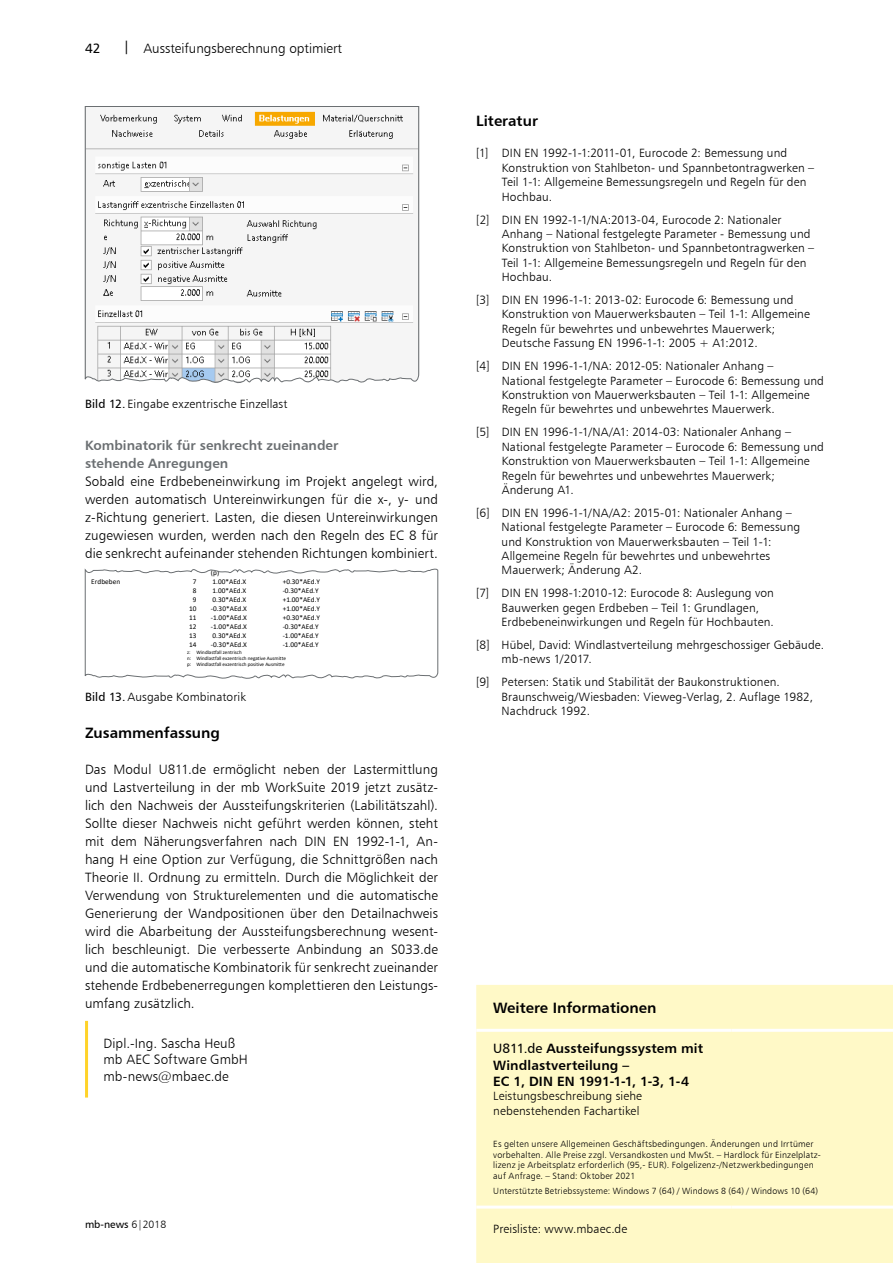
<style>
.page{position:relative;width:893px;height:1263px;background:#fff}
.page>*{position:absolute;margin:0;border:0;box-sizing:border-box;transform-origin:0 0}
.t1{font:15px "Humanist 777 BT Bold B";color:#000}
.t2{font:13.5px/18px "Humanist 777 BT Light B";letter-spacing:.005em;color:#000;text-align:justify}
.t3{font:13.5px/16.2px "Humanist 777 BT Bold B";letter-spacing:.01em;color:#000}
.t4{font:13.5px/18px "Humanist 777 BT Bold B";color:#6b6f72}
.t5{font:13.5px "Humanist 777 BT Roman B";color:#000}
.t6{font:12px/14.4px "Humanist 777 BT Light B";letter-spacing:.01em;color:#000}
.t7{font:10.5px "Humanist 777 BT Roman B";color:#000}
.t8{font:9px/10.8px "Humanist 777 BT Light B";letter-spacing:.025em;color:#000}
.t9{font:7.35px "Calibri";letter-spacing:.005em;color:#000}
.t10{font:700 7.35px "Calibri";color:#000}
.t11{font:6px "Calibri";letter-spacing:.01em;color:#000}
.t12{font:5.25px/6.3px "Calibri";letter-spacing:.005em;color:#000}
.s1{font-family:"Humanist 777 BT Roman B"}
.s2{font-family:"Humanist 777 BT Light B"}
</style>
<div class="page">
<svg style="left:85px;top:106px;width:334px;height:278px"></svg>
<svg style="left:85px;top:568px;width:353px;height:111px"></svg>
<hr style="left:85px;top:1021px;width:3px;height:76px;background:#ffd329">
<div style="left:476px;top:985px;width:417px;height:278px;background:#fff9c7"></div>
<hr style="left:476px;top:1029px;width:255px;height:3px;background:#fff">
<hr style="left:731px;top:1029px;width:162px;height:3px;background:#fff">
<hr style="left:476px;top:1205px;width:255px;height:3px;background:#fff">
<hr style="left:731px;top:1205px;width:162px;height:3px;background:#fff">
<p class="t5" style="left:85px;top:40px;width:17px">42</p>
<p class="t2" style="left:123px;top:39px;width:220px"><span class="s1">|</span> Aussteifungsberechnung optimiert</p>
<p class="t6" style="left:85px;top:396px;width:204px"><span class="s1">Bild 12.</span> Eingabe exzentrische Einzellast</p>
<p class="t4" style="left:85px;top:436px;width:255px">Kombinatorik für senkrecht zueinander stehende Anregungen</p>
<p class="t2" style="left:85px;top:472px;width:354px">Sobald eine Erdbebeneinwirkung im Projekt angelegt wird, werden automatisch Untereinwirkungen für die x-, y- und z-Richtung generiert. Lasten, die diesen Untereinwirkungen zugewiesen wurden, werden nach den Regeln des EC 8 für die senkrecht aufeinander stehenden Richtungen kombiniert.</p>
<p class="t9" style="left:91px;top:403px;width:64px">Anströmrichtung 90°</p>
<p class="t9" style="left:187px;top:401px;width:161px">Außendruckbeiwerte für vertikale Wände (Tab. NA.1)</p>
<p class="t10" style="left:91px;top:443px;width:49px">Kombinationen</p>
<p class="t9" style="left:187px;top:443px;width:120px">Kombinationsbildung nach DIN EN 1990</p>
<p class="t10" style="left:189px;top:459px;width:9px">Ek</p>
<p class="t10" style="left:212px;top:459px;width:38px">Σ (γ*ψ*EW)</p>
<p class="t10" style="left:193px;top:468px;width:5px">1</p>
<p class="t10" style="left:211px;top:477px;width:9px">(z)</p>
<p class="t9" style="left:211px;top:495px;width:10px">(n)</p>
<p class="t9" style="left:211px;top:513px;width:10px">(p)</p>
<p class="t10" style="left:211px;top:531px;width:9px">(z)</p>
<p class="t9" style="left:211px;top:549px;width:10px">(n)</p>
<p class="t9" style="left:211px;top:567px;width:10px">(p)</p>
<p class="t9" style="left:91px;top:576px;width:31px">Erdbeben</p>
<p class="t9" style="left:193px;top:576px;width:5px">7</p>
<p class="t9" style="left:212px;top:576px;width:35px">1.00*AEd.X</p>
<p class="t9" style="left:283px;top:576px;width:39px">+0.30*AEd.Y</p>
<p class="t9" style="left:193px;top:585px;width:5px">8</p>
<p class="t9" style="left:212px;top:585px;width:35px">1.00*AEd.X</p>
<p class="t9" style="left:283px;top:585px;width:37px">-0.30*AEd.Y</p>
<p class="t9" style="left:193px;top:594px;width:5px">9</p>
<p class="t9" style="left:212px;top:594px;width:35px">0.30*AEd.X</p>
<p class="t9" style="left:283px;top:594px;width:39px">+1.00*AEd.Y</p>
<p class="t9" style="left:189px;top:603px;width:9px">10</p>
<p class="t9" style="left:211px;top:603px;width:38px">-0.30*AEd.X</p>
<p class="t9" style="left:283px;top:603px;width:39px">+1.00*AEd.Y</p>
<p class="t9" style="left:189px;top:612px;width:9px">11</p>
<p class="t9" style="left:211px;top:612px;width:38px">-1.00*AEd.X</p>
<p class="t9" style="left:283px;top:612px;width:39px">+0.30*AEd.Y</p>
<p class="t9" style="left:189px;top:621px;width:9px">12</p>
<p class="t9" style="left:211px;top:621px;width:38px">-1.00*AEd.X</p>
<p class="t9" style="left:283px;top:621px;width:37px">-0.30*AEd.Y</p>
<p class="t9" style="left:189px;top:630px;width:9px">13</p>
<p class="t9" style="left:212px;top:630px;width:35px">0.30*AEd.X</p>
<p class="t9" style="left:283px;top:630px;width:37px">-1.00*AEd.Y</p>
<p class="t9" style="left:189px;top:639px;width:9px">14</p>
<p class="t9" style="left:211px;top:639px;width:38px">-0.30*AEd.X</p>
<p class="t9" style="left:283px;top:639px;width:37px">-1.00*AEd.Y</p>
<p class="t12" style="left:187px;top:649px;width:100px">z: Windlastfall zentrisch<br>n: Windlastfall exzentrisch negative Ausmitte p: Windlastfall exzentrisch positive Ausmitte</p>
<p class="t6" style="left:85px;top:690px;width:162px"><span class="s1">Bild 13.</span> Ausgabe Kombinatorik</p>
<p class="t1" style="left:85px;top:723px;width:136px">Zusammenfassung</p>
<p class="t2" style="left:85px;top:760px;width:354px">Das Modul U811.de ermöglicht neben der Lastermittlung und Lastverteilung in der mb WorkSuite 2019 jetzt zusätz&shy;lich den Nachweis der Aussteifungskriterien (Labilitätszahl).<br>Sollte dieser Nachweis nicht geführt werden können, steht mit dem Näherungsverfahren nach DIN EN 1992-1-1, An&shy;hang H eine Option zur Verfügung, die Schnittgrößen nach Theorie II. Ordnung zu ermitteln. Durch die Möglichkeit der Verwendung von Strukturelementen und die automatische Generierung der Wandpositionen über den Detailnachweis wird die Abarbeitung der Aussteifungsberechnung wesent&shy;lich beschleunigt. Die verbesserte Anbindung an S033.de und die automatische Kombinatorik für senkrecht zueinander stehende Erdbebenerregungen komplettieren den Leistungs&shy;umfang zusätzlich.</p>
<p class="t2" style="left:104px;top:1035px;width:146px;line-height:16.2px;text-align:left">Dipl.-Ing. Sascha Heuß mb AEC Software GmbH mb-news@mbaec.de</p>
<p class="t11" style="left:177px;top:782px;width:163px">mb AEC Software GmbH Europaallee 14 67657 Kaiserslautern</p>
<p class="t7" style="left:85px;top:1218px;width:83px">mb-news <span class="s2">6|2018</span></p>
<p class="t1" style="left:476px;top:111px;width:63px">Literatur</p>
<p class="t6" style="left:502px;top:146px;width:314px;text-indent:-26px">[1] DIN EN 1992-1-1:2011-01, Eurocode 2: Bemessung und Konstruktion von Stahlbeton- und Spannbetontragwerken – Teil 1-1: Allgemeine Bemessungsregeln und Regeln für den Hochbau.</p>
<p class="t6" style="left:502px;top:212px;width:314px;text-indent:-25px">[2] DIN EN 1992-1-1/NA:2013-04, Eurocode 2: Nationaler Anhang – National festgelegte Parameter - Bemessung und Konstruktion von Stahlbeton- und Spannbetontragwerken – Teil 1-1: Allgemeine Bemessungsregeln und Regeln für den Hochbau.</p>
<p class="t6" style="left:502px;top:292px;width:310px;text-indent:-25px">[3] DIN EN 1996-1-1: 2013-02: Eurocode 6: Bemessung und Konstruktion von Mauerwerksbauten – Teil 1-1: Allgemeine Regeln für bewehrtes und unbewehrtes Mauerwerk; Deutsche Fassung EN 1996-1-1: 2005 + A1:2012.</p>
<p class="t6" style="left:502px;top:359px;width:324px;text-indent:-25px">[4] DIN EN 1996-1-1/NA: 2012-05: Nationaler Anhang –<br>National festgelegte Parameter – Eurocode 6: Bemessung und Konstruktion von Mauerwerksbauten – Teil 1-1: Allgemeine Regeln für bewehrtes und unbewehrtes Mauerwerk.</p>
<p class="t6" style="left:502px;top:425px;width:324px;text-indent:-25px">[5] DIN EN 1996-1-1/NA/A1: 2014-03: Nationaler Anhang – National festgelegte Parameter – Eurocode 6: Bemessung und Konstruktion von Mauerwerksbauten – Teil 1-1: Allgemeine Regeln für bewehrtes und unbewehrtes Mauerwerk; Änderung A1.</p>
<p class="t6" style="left:502px;top:505px;width:300px;text-indent:-25px">[6] DIN EN 1996-1-1/NA/A2: 2015-01: Nationaler Anhang – National festgelegte Parameter – Eurocode 6: Bemessung und Konstruktion von Mauerwerksbauten – Teil 1-1:<br>Allgemeine Regeln für bewehrtes und unbewehrtes Mauerwerk; Änderung A2.</p>
<p class="t6" style="left:502px;top:586px;width:274px;text-indent:-26px">[7] DIN EN 1998-1:2010-12: Eurocode 8: Auslegung von<br>Bauwerken gegen Erdbeben – Teil 1: Grundlagen,<br>Erdbebeneinwirkungen und Regeln für Hochbauten.</p>
<p class="t6" style="left:502px;top:637px;width:324px;text-indent:-26px">[8] Hübel, David: Windlastverteilung mehrgeschossiger Gebäude. mb-news 1/2017.</p>
<p class="t6" style="left:502px;top:675px;width:313px;text-indent:-26px">[9] Petersen: Statik und Stabilität der Baukonstruktionen.<br>Braunschweig/Wiesbaden: Vieweg-Verlag, 2. Auflage 1982,<br>Nachdruck 1992.</p>
<p class="t1" style="left:493px;top:998px;width:165px">Weitere Informationen</p>
<p class="t3" style="left:493px;top:1040px;width:211px"><span class="s1">U811.de</span> Aussteifungssystem mit<br>Windlastverteilung –<br>EC 1, DIN EN 1991-1-1, 1-3, 1-4</p>
<p class="t6" style="left:493px;top:1088px;width:150px">Leistungsbeschreibung siehe nebenstehenden Fachartikel</p>
<p class="t8" style="left:493px;top:1138px;width:329px">Es gelten unsere Allgemeinen Geschäftsbedingungen. Änderungen und Irrtümer vorbehalten. Alle Preise zzgl. Versandkosten und MwSt. – Hardlock für Einzelplatz&shy;lizenz je Arbeitsplatz erforderlich (95,- EUR). Folgelizenz-/Netzwerkbedingungen auf Anfrage. – Stand: Oktober 2021</p>
<p class="t8" style="left:493px;top:1186px;width:326px">Unterstützte Betriebssysteme: Windows 7 (64) / Windows 8 (64) / Windows 10 (64)</p>
<p class="t6" style="left:493px;top:1222px;width:136px">Preisliste: www.mbaec.de</p>
</div>
